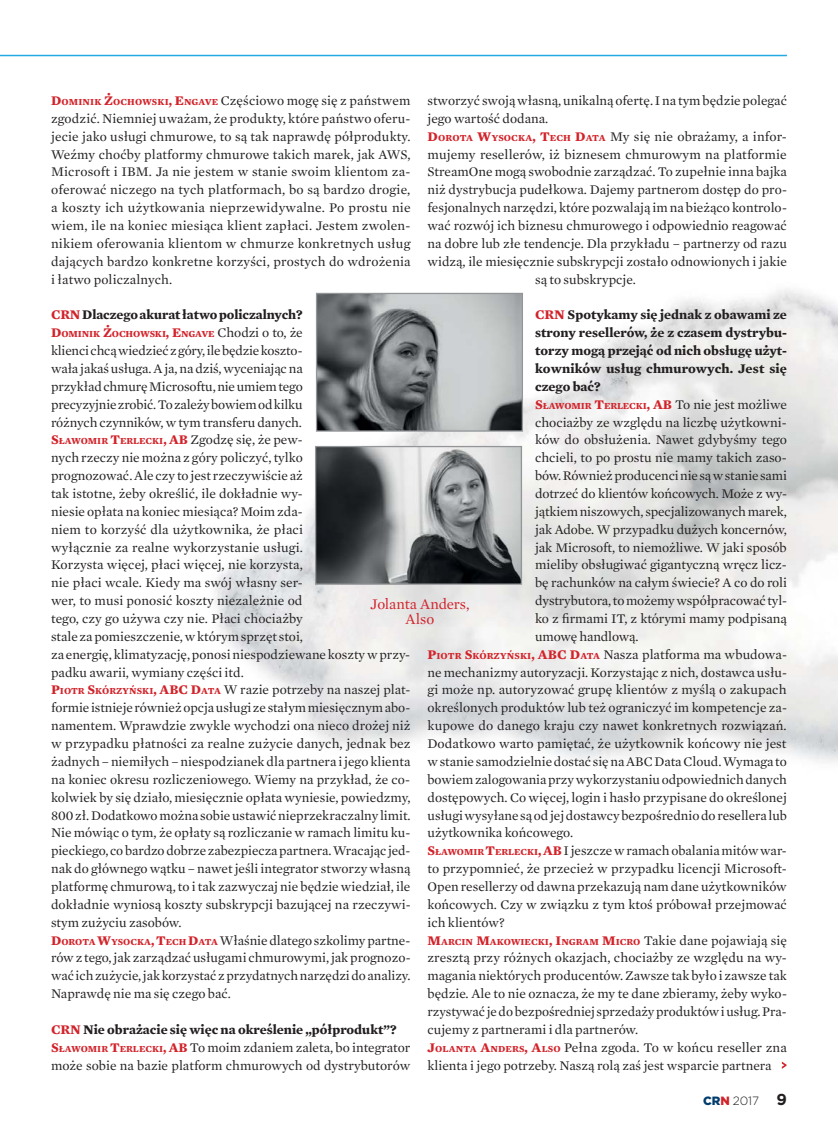
<style>
.page{position:relative;width:838px;height:1127px;background:#fff}
.page>*{position:absolute;margin:0;border:0;box-sizing:border-box;transform-origin:0 0}
.t1{font:15px/14.9px "Mercury Text Pl G1";letter-spacing:-.005em;color:#d2232a;text-align:center}
.t2{font:13.5px/17.9px "Mercury Text Pl G1";color:#231f20}
.t3{font:700 13.5px "Mercury Text Pl G1";color:#231f20}
.t4{font:300 12px "Gotham Pl";color:#231f20}
.t5{font:700 9.45px "Mercury Text Pl G1";letter-spacing:-.01em;color:#d2232a}
.s1{font-weight:700;color:#d2232a}
.s2{font-weight:700;font-size:9.45px;color:#d2232a}
.s3{color:#d2232a}
.s4{font-size:13.5px}
.s5{font-weight:400;font-size:13.5px;color:#231f20}
.s6{font-weight:700}
.s7{font-weight:900;color:#003d6e}
.s8{font-weight:900;color:#d2232a}
.s9{font-weight:700;font-size:15.75px}
</style>
<div class="page">
<img style="left:317px;top:448px;width:203px;height:135px">
<div style="left:315px;top:446px;width:207px;height:139px;border:1px solid #939598"></div>
<img style="left:318px;top:295px;width:203px;height:135px">
<div style="left:316px;top:293px;width:207px;height:139px;border:1px solid #939598"></div>
<svg style="left:782px;top:1061px;width:4px;height:8px"></svg>
<hr style="left:0;top:55px;width:787px;height:1px;background:#25aae1">
<p class="t2" style="left:51px;top:93px;width:361px;text-align:justify"><span class="s1">D</span><span class="s2">OMINIK</span> <span class="s1">Ż</span><span class="s2">OCHOWSKI</span><span class="s1">, E</span><span class="s2">NGAVE</span> Częściowo mogę się z państwem zgodzić. Niemniej uważam, że produkty, które państwo oferu&shy;jecie jako usługi chmurowe, to są tak naprawdę półprodukty.<br>Weźmy choćby platformy chmurowe takich marek, jak AWS, Microsoft i IBM. Ja nie jestem w stanie swoim klientom za&shy;oferować niczego na tych platformach, bo są bardzo drogie, a koszty ich użytkowania nieprzewidywalne. Po prostu nie wiem, ile na koniec miesiąca klient zapłaci. Jestem zwolen&shy;nikiem oferowania klientom w chmurze konkretnych usług dających bardzo konkretne korzyści, prostych do wdrożenia i łatwo policzalnych.</p>
<p class="t3" style="left:51px;top:309px;width:253px"><span class="s3">CRN</span> Dlaczego akurat łatwo policzalnych?</p>
<p class="t5" style="left:51px;top:331px;width:253px"><span class="s4">D</span>OMINIK <span class="s4">Ż</span>OCHOWSKI<span class="s4">, E</span>NGAVE <span class="s5">Chodzi o to, że</span></p>
<p class="t2" style="left:51px;top:343px;width:361px">klienci chcą wiedzieć z góry, ile będzie koszto-<br>wała jakaś usługa. A ja, na dziś, wyceniając na<br>przykład chmurę Microsoftu, nie umiem tego<br>precyzyjnie zrobić. To zależy bowiem od kilku<br>różnych czynników, w tym transferu danych.<br><span class="s1">S</span><span class="s2">ŁAWOMIR</span> <span class="s1">T</span><span class="s2">ERLECKI</span><span class="s1">, AB</span> Zgodzę się, że pew-<br>nych rzeczy nie można z góry policzyć, tylko<br>prognozować. Ale czy to jest rzeczywiście aż<br>tak istotne, żeby określić, ile dokładnie wy-<br>niesie opłata na koniec miesiąca? Moim zda-<br>niem to korzyść dla użytkownika, że płaci<br>wyłącznie za realne wykorzystanie usługi.<br>Korzysta więcej, płaci więcej, nie korzysta,<br>nie płaci wcale. Kiedy ma swój własny ser-<br>wer, to musi ponosić koszty niezależnie od<br>tego, czy go używa czy nie. Płaci chociażby<br>stale za pomieszczenie, w którym sprzęt stoi,<br>za energię, klimatyzację, ponosi niespodziewane koszty w przy&shy;padku awarii, wymiany części itd.<br><span class="s1">P</span><span class="s2">IOTR</span> <span class="s1">S</span><span class="s2">KÓRZYŃSKI</span><span class="s1">, ABC D</span><span class="s2">ATA</span> W razie potrzeby na naszej plat&shy;formie istnieje również opcja usługi ze stałym miesięcznym abo&shy;namentem. Wprawdzie zwykle wychodzi ona nieco drożej niż w przypadku płatności za realne zużycie danych, jednak bez żadnych – niemiłych – niespodzianek dla partnera i jego klienta na koniec okresu rozliczeniowego. Wiemy na przykład, że co&shy;kolwiek by się działo, miesięcznie opłata wyniesie, powiedzmy, 800 zł. Dodatkowo można sobie ustawić nieprzekraczalny limit.<br>Nie mówiąc o tym, że opłaty są rozliczanie w ramach limitu ku&shy;pieckiego, co bardzo dobrze zabezpiecza partnera. Wracając jed&shy;nak do głównego wątku – nawet jeśli integrator stworzy własną platformę chmurową, to i tak zazwyczaj nie będzie wiedział, ile dokładnie wyniosą koszty subskrypcji bazującej na rzeczywi&shy;stym zużyciu zasobów.<br><span class="s1">D</span><span class="s2">OROTA</span> <span class="s1">W</span><span class="s2">YSOCKA</span><span class="s1">, T</span><span class="s2">ECH</span> <span class="s1">D</span><span class="s2">ATA</span> Właśnie dlatego szkolimy partne&shy;rów z tego, jak zarządzać usługami chmurowymi, jak prognozo&shy;wać ich zużycie, jak korzystać z przydatnych narzędzi do analizy.<br>Naprawdę nie ma się czego bać.</p>
<p class="t2" style="left:51px;top:1021px;width:361px"><span class="s1">CRN</span> <span class="s6">Nie obrażacie się więc na określenie „półprodukt”?<br></span><span class="s1">S</span><span class="s2">ŁAWOMIR</span> <span class="s1">T</span><span class="s2">ERLECKI</span><span class="s1">, AB</span> To moim zdaniem zaleta, bo integrator może sobie na bazie platform chmurowych od dystrybutorów</p>
<p class="t2" style="left:427px;top:93px;width:361px">stworzyć swoją własną, unikalną ofertę. I na tym będzie polegać</p>
<p class="t2" style="left:427px;top:110px;width:122px">jego wartość dodana.</p>
<p class="t2" style="left:427px;top:128px;width:361px"><span class="s1">D</span><span class="s2">OROTA</span> <span class="s1">W</span><span class="s2">YSOCKA</span><span class="s1">, T</span><span class="s2">ECH</span> <span class="s1">D</span><span class="s2">ATA</span> My się nie obrażamy, a infor-</p>
<p class="t2" style="left:427px;top:146px;width:361px">mujemy resellerów, iż biznesem chmurowym na platformie</p>
<p class="t2" style="left:427px;top:164px;width:361px">StreamOne mogą swobodnie zarządzać. To zupełnie inna bajka</p>
<p class="t2" style="left:427px;top:182px;width:361px">niż dystrybucja pudełkowa. Dajemy partnerom dostęp do pro-</p>
<p class="t2" style="left:427px;top:200px;width:361px">fesjonalnych narzędzi, które pozwalają im na bieżąco kontrolo-</p>
<p class="t2" style="left:427px;top:218px;width:361px">wać rozwój ich biznesu chmurowego i odpowiednio reagować</p>
<p class="t2" style="left:427px;top:235px;width:361px">na dobre lub złe tendencje. Dla przykładu – partnerzy od razu</p>
<p class="t2" style="left:427px;top:253px;width:361px">widzą, ile miesięcznie subskrypcji zostało odnowionych i jakie</p>
<p class="t2" style="left:535px;top:271px;width:102px">są to subskrypcje.</p>
<p class="t3" style="left:535px;top:309px;width:253px"><span class="s3">CRN</span> Spotykamy się jednak z obawami ze</p>
<p class="t3" style="left:535px;top:327px;width:253px">strony resellerów, że z czasem dystrybu-</p>
<p class="t3" style="left:535px;top:345px;width:253px">torzy mogą przejąć od nich obsługę użyt-</p>
<p class="t3" style="left:535px;top:363px;width:253px">kowników usług chmurowych. Jest się</p>
<p class="t3" style="left:535px;top:381px;width:67px">czego bać?</p>
<p class="t2" style="left:535px;top:396px;width:253px"><span class="s1">S</span><span class="s2">ŁAWOMIR</span> <span class="s1">T</span><span class="s2">ERLECKI</span><span class="s1">, AB</span> To nie jest możliwe</p>
<p class="t2" style="left:535px;top:414px;width:253px">chociażby ze względu na liczbę użytkowni-</p>
<p class="t2" style="left:535px;top:432px;width:253px">ków do obsłużenia. Nawet gdybyśmy tego</p>
<p class="t2" style="left:535px;top:450px;width:253px">chcieli, to po prostu nie mamy takich zaso-</p>
<p class="t2" style="left:535px;top:468px;width:253px">bów. Również producenci nie są w stanie sami</p>
<p class="t2" style="left:535px;top:485px;width:253px">dotrzeć do klientów końcowych. Może z wy-</p>
<p class="t2" style="left:535px;top:503px;width:253px">jątkiem niszowych, specjalizowanych marek,</p>
<p class="t2" style="left:535px;top:521px;width:253px">jak Adobe. W przypadku dużych koncernów,</p>
<p class="t2" style="left:535px;top:539px;width:253px">jak Microsoft, to niemożliwe. W jaki sposób</p>
<p class="t2" style="left:535px;top:557px;width:253px">mieliby obsługiwać gigantyczną wręcz licz-</p>
<p class="t2" style="left:535px;top:575px;width:253px">bę rachunków na całym świecie? A co do roli</p>
<p class="t2" style="left:535px;top:593px;width:253px">dystrybutora, to możemy współpracować tyl-</p>
<p class="t2" style="left:535px;top:610px;width:253px">ko z firmami IT, z którymi mamy podpisaną</p>
<p class="t2" style="left:535px;top:628px;width:105px">umowę handlową.</p>
<p class="t2" style="left:427px;top:646px;width:361px"><span class="s1">P</span><span class="s2">IOTR</span> <span class="s1">S</span><span class="s2">KÓRZYŃSKI</span><span class="s1">, ABC D</span><span class="s2">ATA</span> Nasza platforma ma wbudowa-</p>
<p class="t2" style="left:427px;top:664px;width:361px">ne mechanizmy autoryzacji. Korzystając z nich, dostawca usłu-</p>
<p class="t2" style="left:427px;top:682px;width:360px">gi może np. autoryzować grupę klientów z myślą o zakupach</p>
<p class="t2" style="left:427px;top:700px;width:361px">określonych produktów lub też ograniczyć im kompetencje za-</p>
<p class="t2" style="left:427px;top:718px;width:360px">kupowe do danego kraju czy nawet konkretnych rozwiązań.</p>
<p class="t2" style="left:427px;top:735px;width:360px">Dodatkowo warto pamiętać, że użytkownik końcowy nie jest</p>
<p class="t2" style="left:427px;top:753px;width:361px">w stanie samodzielnie dostać się na ABC Data Cloud. Wymaga to</p>
<p class="t2" style="left:427px;top:771px;width:361px">bowiem zalogowania przy wykorzystaniu odpowiednich danych</p>
<p class="t2" style="left:427px;top:789px;width:361px">dostępowych. Co więcej, login i hasło przypisane do określonej</p>
<p class="t2" style="left:427px;top:807px;width:361px">usługi wysyłane są od jej dostawcy bezpośrednio do resellera lub</p>
<p class="t2" style="left:427px;top:825px;width:147px">użytkownika końcowego.</p>
<p class="t2" style="left:427px;top:843px;width:361px"><span class="s1">S</span><span class="s2">ŁAWOMIR</span> <span class="s1">T</span><span class="s2">ERLECKI</span><span class="s1">, AB</span> I jeszcze w ramach obalania mitów war-</p>
<p class="t2" style="left:427px;top:860px;width:361px">to przypomnieć, że przecież w przypadku licencji Microsoft-</p>
<p class="t2" style="left:427px;top:878px;width:361px">Open resellerzy od dawna przekazują nam dane użytkowników</p>
<p class="t2" style="left:427px;top:896px;width:361px">końcowych. Czy w związku z tym ktoś próbował przejmować</p>
<p class="t2" style="left:427px;top:914px;width:79px">ich klientów?</p>
<p class="t5" style="left:427px;top:938px;width:361px"><span class="s4">M</span>ARCIN <span class="s4">M</span>AKOWIECKI<span class="s4">, I</span>NGRAM <span class="s4">M</span>ICRO <span class="s5">Takie dane pojawiają się</span></p>
<p class="t2" style="left:427px;top:950px;width:361px">zresztą przy różnych okazjach, chociażby ze względu na wy&shy;magania niektórych producentów. Zawsze tak było i zawsze tak będzie. Ale to nie oznacza, że my te dane zbieramy, żeby wyko&shy;rzystywać je do bezpośredniej sprzedaży produktów i usług. Pra&shy;cujemy z partnerami i dla partnerów.<br><span class="s1">J</span><span class="s2">OLANTA</span> <span class="s1">A</span><span class="s2">NDERS</span><span class="s1">, A</span><span class="s2">LSO</span> Pełna zgoda. To w końcu reseller zna klienta i jego potrzeby. Naszą rolą zaś jest wsparcie partnera</p>
<p class="t1" style="left:370px;top:597px;width:101px">Jolanta Anders,<br>Also</p>
<p class="t4" style="left:703px;top:1095px;width:85px"><span class="s7">CR</span><span class="s8">N</span> 2017 <span class="s9">9</span></p>
</div>
